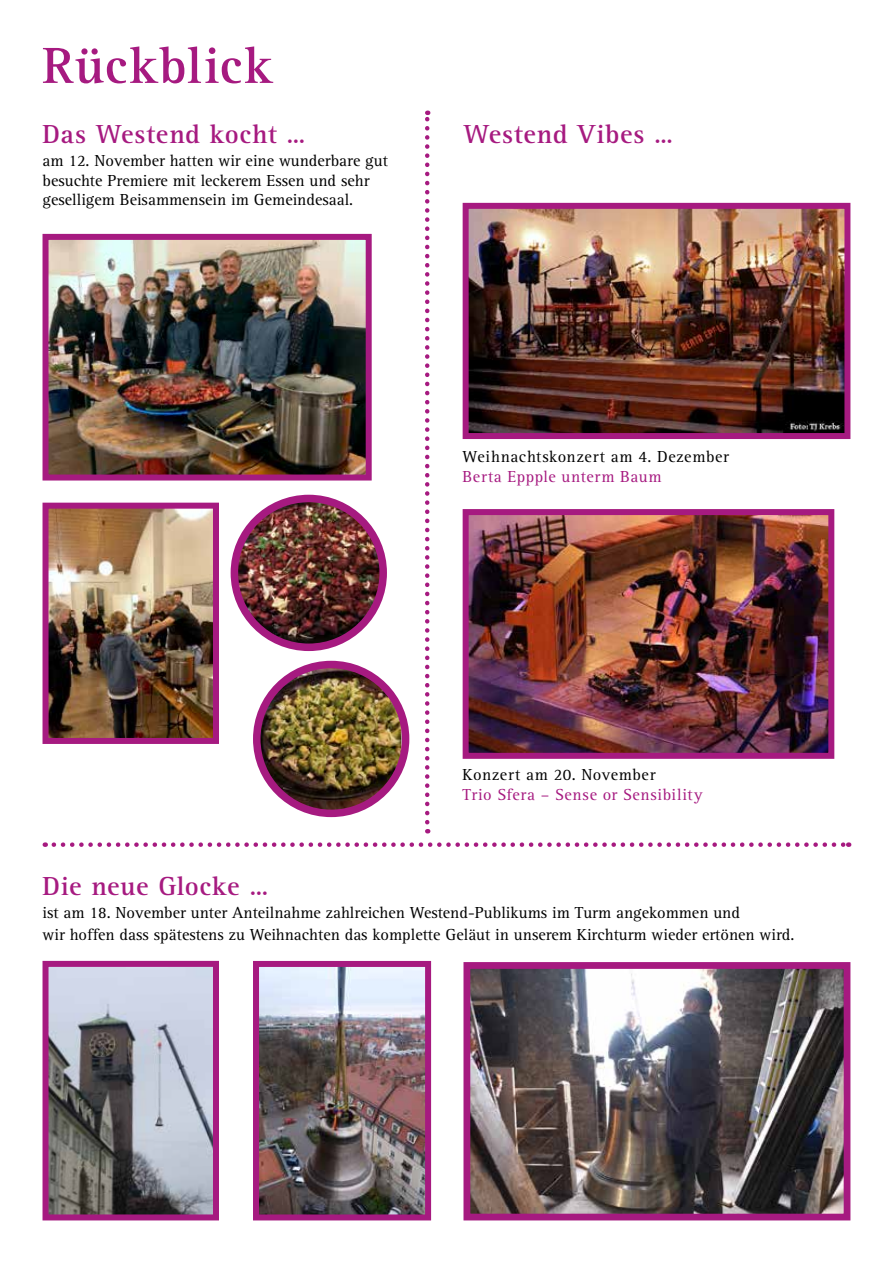
<style>
.page{position:relative;width:893px;height:1263px;background:#fff}
.page>*{position:absolute;margin:0;border:0;box-sizing:border-box;transform-origin:0 0}
.t1{font:700 52.5px "Rotis Serif";letter-spacing:.03em;color:#a61a80}
.t2{font:700 27px "Rotis Serif";letter-spacing:.025em;color:#a61a80}
.t3{font:16.5px/19.8px "Rotis Serif";color:#000}
.t4{font:16.5px "Rotis Serif";letter-spacing:.035em;color:#a61a80}
.t5{font:16.5px "Rotis Serif";letter-spacing:.04em;color:#000}
.t6{font:16.5px "Rotis Serif";letter-spacing:.03em;color:#000}
</style>
<div class="page">
<img style="left:50px;top:241px;width:315px;height:232px">
<div style="left:43px;top:234px;width:329px;height:246px;border:6px solid #a61a80"></div>
<img style="left:257px;top:664px;width:144px;height:149px">
<div style="left:253px;top:661px;width:156px;height:156px;border:8px solid #a61a80;border-radius:50%"></div>
<img style="left:238px;top:498px;width:143px;height:149px">
<div style="left:231px;top:495px;width:156px;height:156px;border:8px solid #a61a80;border-radius:50%"></div>
<img style="left:470px;top:210px;width:373px;height:222px">
<div style="left:463px;top:203px;width:387px;height:236px;border:6px solid #a61a80"></div>
<svg style="left:425px;top:111px;width:4px;height:711px"></svg>
<svg style="left:54px;top:842px;width:795px;height:5px"></svg>
<img style="left:50px;top:968px;width:162px;height:245px">
<div style="left:43px;top:961px;width:176px;height:259px;border:6px solid #a61a80"></div>
<img style="left:471px;top:970px;width:371px;height:242px">
<div style="left:463px;top:962px;width:387px;height:258px;border:7px solid #a61a80"></div>
<img style="left:260px;top:968px;width:164px;height:245px">
<div style="left:253px;top:961px;width:178px;height:259px;border:6px solid #a61a80"></div>
<img style="left:470px;top:516px;width:357px;height:236px">
<div style="left:463px;top:509px;width:371px;height:250px;border:6px solid #a61a80"></div>
<img style="left:50px;top:510px;width:162px;height:227px">
<div style="left:43px;top:503px;width:176px;height:241px;border:6px solid #a61a80"></div>
<h1 class="t1" style="left:43px;top:35px;width:232px">Rückblick</h1>
<h2 class="t2" style="left:43px;top:118px;width:265px">Das Westend kocht …</h2>
<p class="t3" style="left:43px;top:151px;width:347px">am 12. November hatten wir eine wunderbare gut besuchte Premiere mit leckerem Essen und sehr geselligem Beisammensein im Gemeindesaal.</p>
<h2 class="t2" style="left:463px;top:118px;width:211px">Westend Vibes …</h2>
<p class="t5" style="left:463px;top:447px;width:268px">Weihnachtskonzert am 4. Dezember</p>
<p class="t4" style="left:463px;top:467px;width:201px">Berta Eppple unterm Baum</p>
<p class="t6" style="left:463px;top:765px;width:194px">Konzert am 20. November</p>
<p class="t4" style="left:463px;top:785px;width:241px">Trio Sfera – Sense or Sensibility</p>
<h2 class="t2" style="left:43px;top:870px;width:228px">Die neue Glocke …</h2>
<p class="t3" style="left:43px;top:902px;width:753px;line-height:22.5px">ist am 18. November unter Anteilnahme zahlreichen Westend-Publikums im Turm angekommen und<br>wir hoffen dass spätestens zu Weihnachten das komplette Geläut in unserem Kirchturm wieder ertönen wird.</p>
</div>
